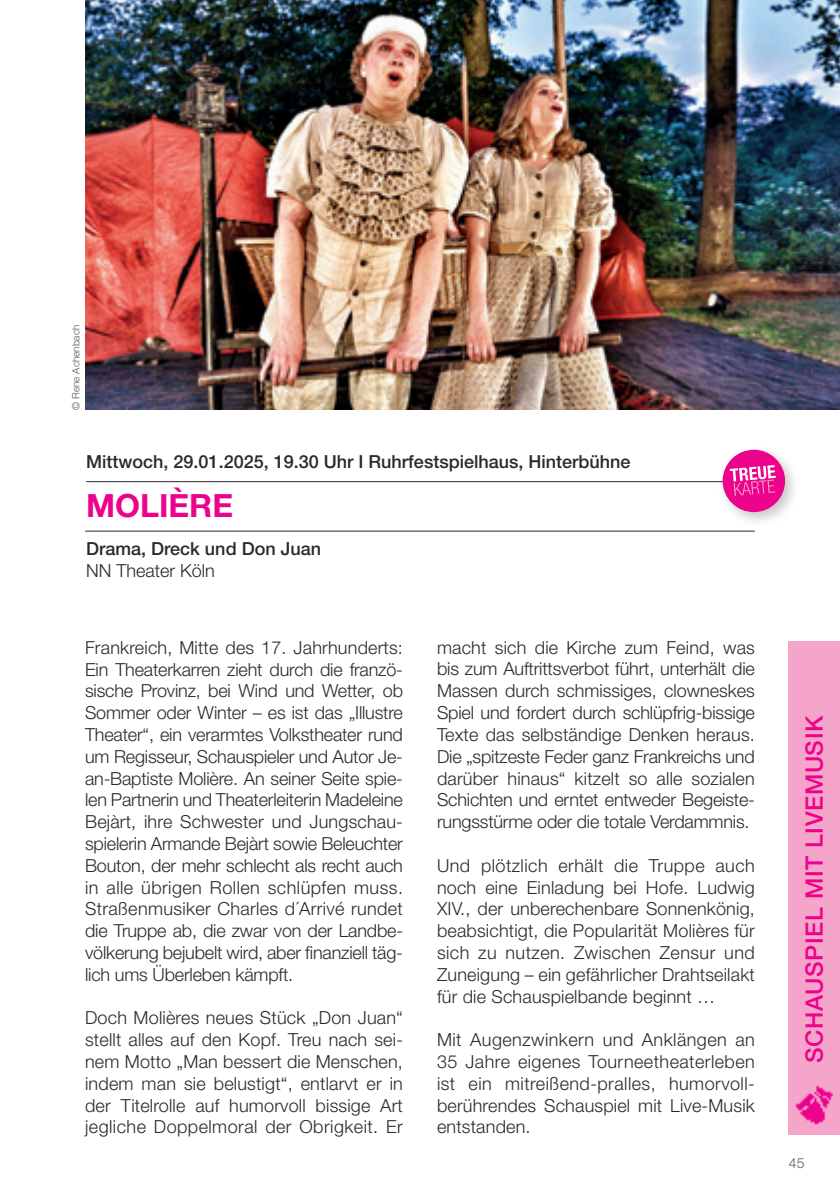
<style>
.page{position:relative;width:840px;height:1191px;background:#fff}
.page>*{position:absolute;margin:0;border:0;box-sizing:border-box;transform-origin:0 0}
.t1{font:700 32px "Helvetica Neue LT Pro";color:#ed028c}
.t2{font:500 24px "Helvetica Neue LT Pro";letter-spacing:.025em;color:#ed028c}
.t3{font:300 18px/21.8px "Helvetica Neue LT Pro";letter-spacing:.01em;color:#2b292a;text-align:justify}
.t4{font:500 18px "Helvetica Neue LT Pro";color:#2b292a}
.t5{font:300 14px "Helvetica Neue LT Pro";color:#57585a}
.t6{font:300 10px "Helvetica Neue LT Pro";color:#57585a}
</style>
<div class="page">
<div style="left:788px;top:641px;width:51px;height:493px;background:#f5a5c9"></div>
<img style="left:796px;top:1086px;width:35px;height:37px">
<hr style="left:86px;top:481px;width:669px;height:1px;background:#2b292a">
<div style="left:716px;top:443px;width:83px;height:84px;background:#231f20;opacity:.25"></div>
<div style="left:722px;top:450px;width:62px;height:62px;background:#ed028c;border-radius:50%"></div>
<svg style="left:729px;top:465px;width:46px;height:31px"></svg>
<img style="left:85px;top:0;width:754px;height:410px">
<hr style="left:85px;top:531px;width:669px;height:1px;background:#2b292a">
<p class="t6" style="left:70px;top:410px;width:86px;rotate:-90deg">© Rene Achenbach</p>
<p class="t4" style="left:86px;top:451px;width:545px">Mittwoch, 29.01.2025, 19.30 Uhr I Ruhrfestspielhaus, Hinterbühne</p>
<h1 class="t1" style="left:86px;top:486px;width:148px">MOLIÈRE</h1>
<p class="t4" style="left:86px;top:538px;width:236px">Drama, Dreck und Don Juan</p>
<p class="t3" style="left:86px;top:559px;width:130px">NN Theater Köln</p>
<p class="t3" style="left:85px;top:636px;width:319px">Frankreich, Mitte des 17. Jahrhunderts:<br>Ein Theaterkarren zieht durch die franzö&shy;sische Provinz, bei Wind und Wetter, ob Sommer oder Winter – es ist das „Illustre Theater“, ein verarmtes Volkstheater rund um Regisseur, Schauspieler und Autor Je&shy;an-Baptiste Molière. An seiner Seite spie&shy;len Partnerin und Theaterleiterin Madeleine Bejàrt, ihre Schwester und Jungschau&shy;spielerin Armande Bejàrt sowie Beleuchter Bouton, der mehr schlecht als recht auch in alle übrigen Rollen schlüpfen muss.<br>Straßenmusiker Charles d´Arrivé rundet die Truppe ab, die zwar von der Landbe&shy;völkerung bejubelt wird, aber finanziell täg&shy;lich ums Überleben kämpft.</p>
<p class="t3" style="left:85px;top:1006px;width:319px">Doch Molières neues Stück „Don Juan“ stellt alles auf den Kopf. Treu nach sei&shy;nem Motto „Man bessert die Menschen, indem man sie belustigt“, entlarvt er in der Titelrolle auf humorvoll bissige Art jegliche Doppelmoral der Obrigkeit. Er</p>
<p class="t3" style="left:437px;top:636px;width:319px">macht sich die Kirche zum Feind, was bis zum Auftrittsverbot führt, unterhält die Massen durch schmissiges, clowneskes Spiel und fordert durch schlüpfrig-bissige Texte das selbständige Denken heraus.<br>Die „spitzeste Feder ganz Frankreichs und darüber hinaus“ kitzelt so alle sozialen Schichten und erntet entweder Begeiste&shy;rungsstürme oder die totale Verdammnis.</p>
<p class="t3" style="left:437px;top:854px;width:319px">Und plötzlich erhält die Truppe auch noch eine Einladung bei Hofe. Ludwig XIV., der unberechenbare Sonnenkönig, beabsichtigt, die Popularität Molières für sich zu nutzen. Zwischen Zensur und Zuneigung – ein gefährlicher Drahtseilakt für die Schauspielbande beginnt …</p>
<p class="t3" style="left:437px;top:1028px;width:319px">Mit Augenzwinkern und Anklängen an 35 Jahre eigenes Tourneetheaterleben ist ein mitreißend-pralles, humorvoll&shy;berührendes Schauspiel mit Live-Musik entstanden.</p>
<h2 class="t2" style="left:799px;top:1063px;width:349px;rotate:-90deg">SCHAUSPIEL MIT LIVEMUSIK</h2>
<p class="t5" style="left:788px;top:1154px;width:17px">45</p>
</div>
